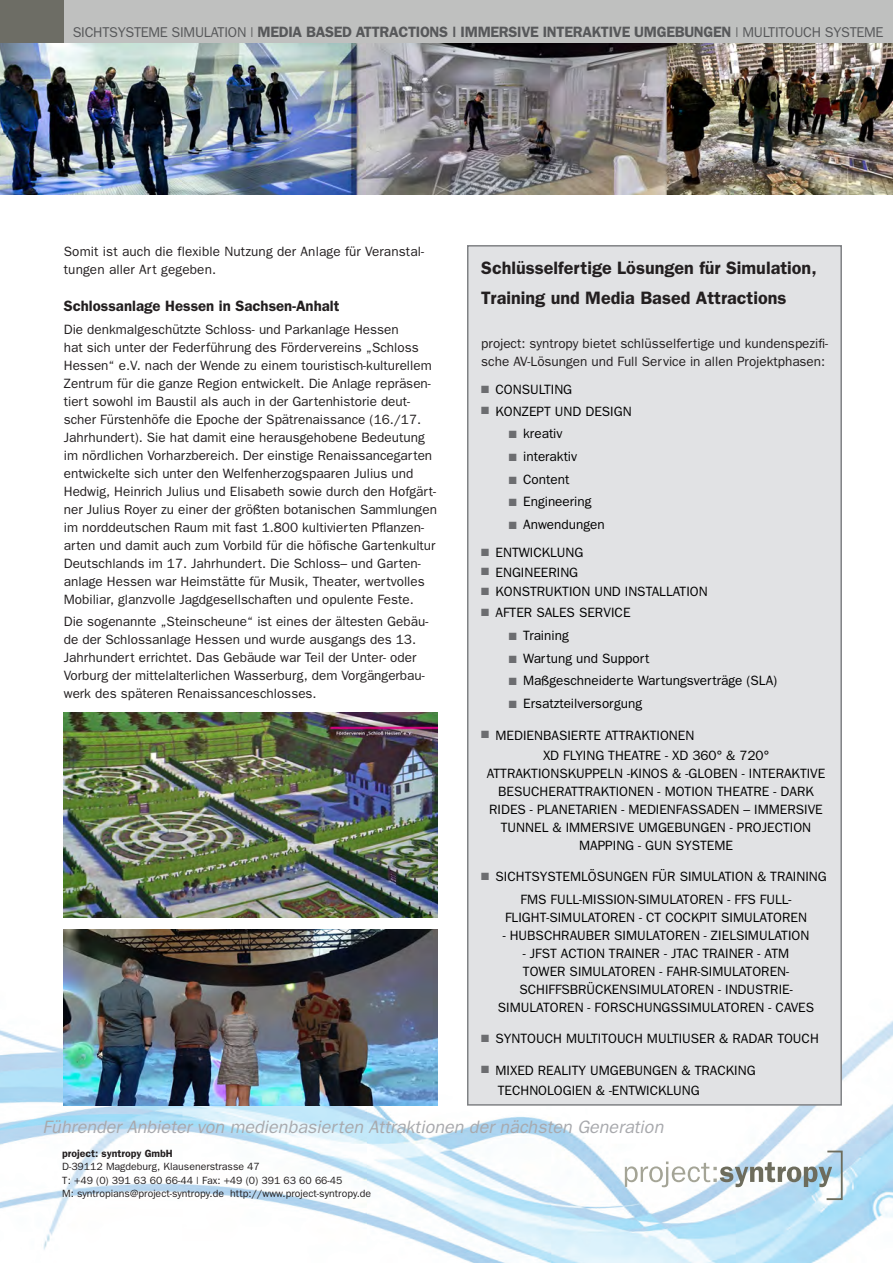
<style>
.page{position:relative;width:893px;height:1263px;background:#fff}
.page>*{position:absolute;margin:0;border:0;box-sizing:border-box;transform-origin:0 0}
.t1{font:600 18px/30px "Franklin Gothic";color:#231f20}
.t2{font:italic 18px "Franklin Gothic";color:#a8a9ad}
.t3{font:600 15px "Franklin Gothic";letter-spacing:-.02em;color:#57585a}
.t4{font:600 15px "Franklin Gothic";color:#231f20}
.t5{font:13.5px/18px "Franklin Gothic";color:#231f20}
.t6{font:13.5px/18px "Franklin Gothic";color:#000;text-align:center}
.t7{font:10.5px/13.5px "Franklin Gothic";color:#231f20}
.t8{font:600 10.5px "Franklin Gothic";color:#231f20}
.s1{font-weight:400;font-size:14.25px}
.s2{color:#6c6d70}
</style>
<div class="page">
<img style="left:0;top:43px;width:893px;height:151px">
<div style="left:64px;top:0;width:829px;height:43px;background:#bfc0bf"></div>
<div style="left:0;top:0;width:64px;height:43px;background:#6d6d65"></div>
<img style="left:0;top:961px;width:893px;height:302px">
<div style="left:468px;top:246px;width:373px;height:859px;background:#e1e2e4"></div>
<div style="left:467px;top:245px;width:375px;height:861px;border:2px solid #808285"></div>
<svg style="left:625px;top:1150px;width:219px;height:51px"></svg>
<img style="left:64px;top:713px;width:374px;height:205px">
<img style="left:64px;top:929px;width:374px;height:177px">
<p class="t3" style="left:73px;top:23px;width:812px"><span class="s1">SICHTSYSTEME SIMULATION |</span> MEDIA BASED ATTRACTIONS | IMMERSIVE INTERAKTIVE UMGEBUNGEN <span class="s1">| MULTITOUCH SYSTEME</span></p>
<p class="t5" style="left:64px;top:242px;width:362px">Somit ist auch die flexible Nutzung der Anlage für Veranstal&shy;tungen aller Art gegeben.</p>
<p class="t4" style="left:64px;top:297px;width:277px">Schlossanlage Hessen in Sachsen-Anhalt</p>
<p class="t5" style="left:64px;top:320px;width:375px">Die denkmalgeschützte Schloss- und Parkanlage Hessen<br>hat sich unter der Federführung des Fördervereins „Schloss Hessen“ e.V. nach der Wende zu einem touristisch-kulturellem Zentrum für die ganze Region entwickelt. Die Anlage repräsen&shy;tiert sowohl im Baustil als auch in der Gartenhistorie deut&shy;scher Fürstenhöfe die Epoche der Spätrenaissance (16./17.<br>Jahrhundert). Sie hat damit eine herausgehobene Bedeutung im nördlichen Vorharzbereich. Der einstige Renaissancegarten entwickelte sich unter den Welfenherzogspaaren Julius und Hedwig, Heinrich Julius und Elisabeth sowie durch den Hofgärt&shy;ner Julius Royer zu einer der größten botanischen Sammlungen im norddeutschen Raum mit fast 1.800 kultivierten Pflanzen&shy;arten und damit auch zum Vorbild für die höfische Gartenkultur Deutschlands im 17. Jahrhundert. Die Schloss– und Garten&shy;anlage Hessen war Heimstätte für Musik, Theater, wertvolles Mobiliar, glanzvolle Jagdgesellschaften und opulente Feste.</p>
<p class="t5" style="left:64px;top:612px;width:366px">Die sogenannte „Steinscheune“ ist eines der ältesten Gebäu&shy;de der Schlossanlage Hessen und wurde ausgangs des 13.<br>Jahrhundert errichtet. Das Gebäude war Teil der Unter- oder Vorburg der mittelalterlichen Wasserburg, dem Vorgängerbau&shy;werk des späteren Renaissanceschlosses.</p>
<h1 class="t1" style="left:481px;top:252px;width:337px">Schlüsselfertige Lösungen für Simulation,<br>Training und Media Based Attractions</h1>
<p class="t5" style="left:481px;top:334px;width:348px">project: syntropy bietet schlüsselfertige und kundenspezifi&shy;sche AV-Lösungen und Full Service in allen Projektphasen:</p>
<p class="t6" style="left:481px;top:380px;width:92px"><span class="s2">■</span> CONSULTING</p>
<p class="t6" style="left:481px;top:402px;width:152px"><span class="s2">■</span> KONZEPT UND DESIGN</p>
<p class="t6" style="left:509px;top:424px;width:55px"><span class="s2">■</span> kreativ</p>
<p class="t6" style="left:509px;top:447px;width:70px"><span class="s2">■</span> interaktiv</p>
<p class="t6" style="left:509px;top:470px;width:62px"><span class="s2">■</span> Content</p>
<p class="t6" style="left:509px;top:492px;width:84px"><span class="s2">■</span> Engineering</p>
<p class="t6" style="left:509px;top:515px;width:97px"><span class="s2">■</span> Anwendungen</p>
<p class="t6" style="left:481px;top:543px;width:104px"><span class="s2">■</span> ENTWICKLUNG</p>
<p class="t6" style="left:481px;top:563px;width:98px"><span class="s2">■</span> ENGINEERING</p>
<p class="t6" style="left:481px;top:582px;width:228px"><span class="s2">■</span> KONSTRUKTION UND INSTALLATION</p>
<p class="t6" style="left:481px;top:603px;width:151px"><span class="s2">■</span> AFTER SALES SERVICE</p>
<p class="t6" style="left:509px;top:626px;width:61px"><span class="s2">■</span> Training</p>
<p class="t6" style="left:509px;top:649px;width:142px"><span class="s2">■</span> Wartung und Support</p>
<p class="t6" style="left:509px;top:671px;width:270px"><span class="s2">■</span> Maßgeschneiderte Wartungsverträge (SLA)</p>
<p class="t6" style="left:509px;top:694px;width:135px"><span class="s2">■</span> Ersatzteilversorgung</p>
<p class="t6" style="left:543px;top:725px;width:228px;line-height:19.6px;text-align:left;text-indent:-62px"><span class="s2">■</span> MEDIENBASIERTE ATTRAKTIONEN<br>XD FLYING THEATRE - XD 360° &amp; 720°</p>
<p class="t6" style="left:487px;top:764px;width:340px">ATTRAKTIONSKUPPELN -KINOS &amp; -GLOBEN - INTERAKTIVE BESUCHERATTRAKTIONEN - MOTION THEATRE - DARK RIDES - PLANETARIEN - MEDIENFASSADEN – IMMERSIVE TUNNEL &amp; IMMERSIVE UMGEBUNGEN - PROJECTION MAPPING - GUN SYSTEME</p>
<p class="t6" style="left:481px;top:865px;width:347px;line-height:22.2px"><span class="s2">■</span> SICHTSYSTEMLÖSUNGEN FÜR SIMULATION &amp; TRAINING<br>FMS FULL-MISSION-SIMULATOREN - FFS FULL-</p>
<p class="t6" style="left:505px;top:908px;width:303px">FLIGHT-SIMULATOREN - CT COCKPIT SIMULATOREN</p>
<p class="t6" style="left:503px;top:926px;width:308px">- HUBSCHRAUBER SIMULATOREN - ZIELSIMULATION</p>
<p class="t6" style="left:498px;top:944px;width:318px">- JFST ACTION TRAINER - JTAC TRAINER - ATM<br>TOWER SIMULATOREN - FAHR-SIMULATOREN-SCHIFFSBRÜCKENSIMULATOREN - INDUSTRIE-SIMULATOREN - FORSCHUNGSSIMULATOREN - CAVES</p>
<p class="t6" style="left:481px;top:1029px;width:339px"><span class="s2">■</span> SYNTOUCH MULTITOUCH MULTIUSER &amp; RADAR TOUCH</p>
<p class="t6" style="left:498px;top:1060px;width:259px;line-height:19.6px;text-align:left;text-indent:-16px"><span class="s2">■</span> MIXED REALITY UMGEBUNGEN &amp; TRACKING<br>TECHNOLOGIEN &amp; -ENTWICKLUNG</p>
<h1 class="t2" style="left:43px;top:1116px;width:622px">Führender Anbieter von medienbasierten Attraktionen der nächsten Generation</h1>
<p class="t8" style="left:62px;top:1147px;width:112px">project: syntropy GmbH</p>
<p class="t7" style="left:62px;top:1159px;width:311px">D-39112 Magdeburg, Klausenerstrasse 47<br>T: +49 (0) 391 63 60 66-44 | Fax: +49 (0) 391 63 60 66-45<br>M: syntropians@project-syntropy.de http://www.project-syntropy.de</p>
</div>
